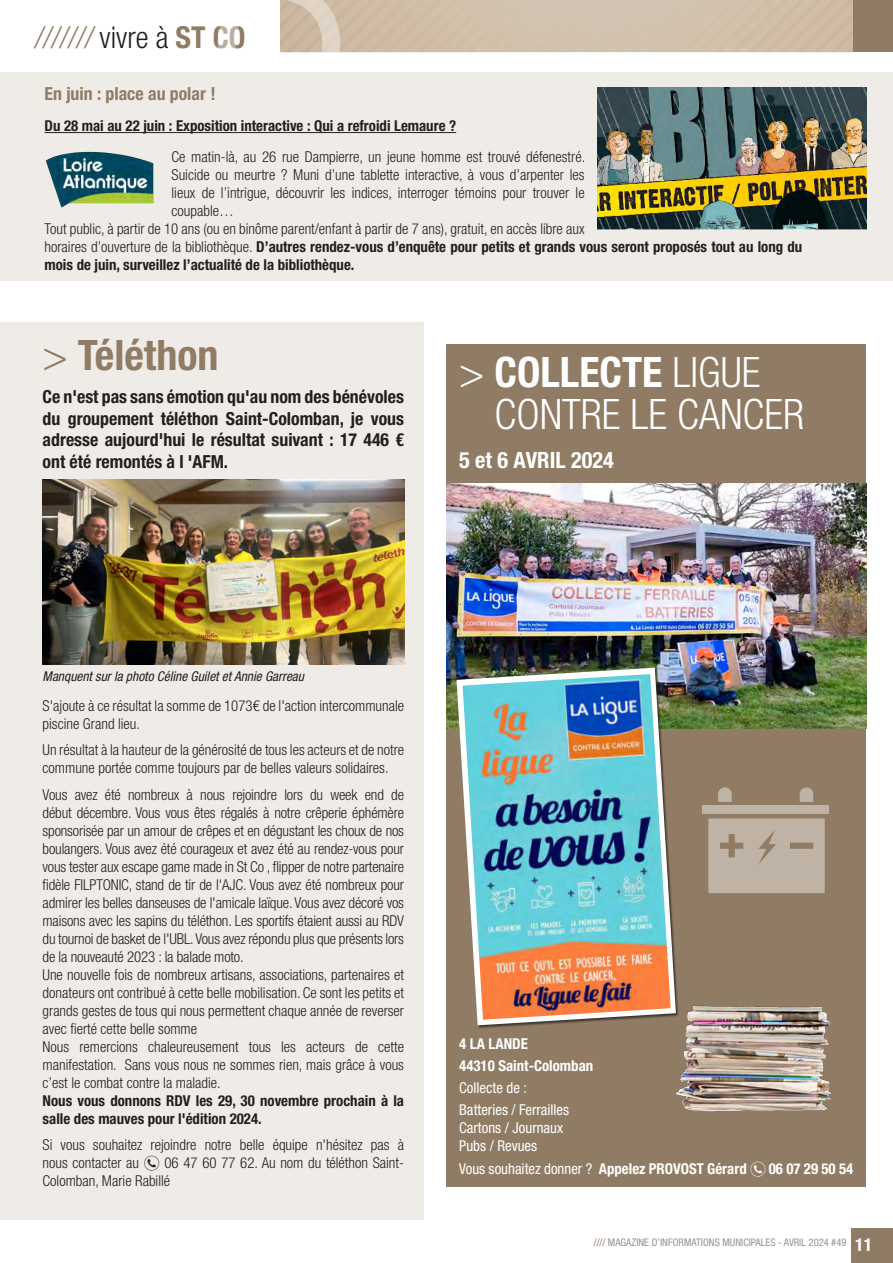
<style>
.page{position:relative;width:893px;height:1263px;background:#fff}
.page>*{position:absolute;margin:0;border:0;box-sizing:border-box;transform-origin:0 0}
.t1{font:300 condensed 42px/42px "Helvetica Neue LT Std";color:#fff}
.t2{font:700 condensed 42px "Helvetica Neue LT Std";color:#907c64}
.t3{font:300 condensed 30px "Helvetica Neue LT Std";color:#907c64}
.ITALIQUE{font:700 condensed 22.5px "Helvetica Neue LT Std";color:#fff}
.ITALIQUE-2{font:700 condensed 18px/21.6px "Helvetica Neue LT Std";color:#231f20;text-align:justify}
.ITALIQUE-3{font:700 condensed 18px "Helvetica Neue LT Std";color:#907c64}
.t4{font:700 condensed 18px "Helvetica Neue";color:#fff}
.ITALIQUE-4{font:300 condensed 15px/18px "Helvetica Neue LT Std";color:#231f20;text-align:justify}
.ITALIQUE-5{font:700 condensed 15px/18px "Helvetica Neue LT Std";color:#231f20}
.ITALIQUE-6{font:700 condensed 15px "Helvetica Neue LT Std";color:#fff}
.ITALIQUE-7{font:condensed 15px "Helvetica Neue LT Std";color:#fff}
.ITALIQUE-8{font:italic condensed 13.5px "Helvetica Neue LT Std";color:#231f20}
.t5{font:condensed 10.5px "Helvetica Neue LT Std";color:#939598}
.s1{color:#231f20}
.s2{font-family:"Helvetica Neue";font-weight:700}
.s3{font-weight:300}
.s4{font-weight:700}
.s5{font-family:"typeecon";font-weight:400;font-stretch:normal}
.s6{font-weight:400}
.s7{color:#907c64}
</style>
<div class="page">
<div style="left:851px;top:1228px;width:42px;height:35px;background:#907c64"></div>
<div style="left:280px;top:0;width:613px;height:52px;background:#907c64"></div>
<img style="left:340px;top:0;width:512px;height:52px">
<svg style="left:218px;top:0;width:122px;height:73px"></svg>
<div style="left:0;top:322px;width:423px;height:898px;background:#efece8"></div>
<div style="left:0;top:73px;width:893px;height:208px;background:#efece8"></div>
<hr style="left:45px;top:132px;width:411px;height:1px;background:#231f20">
<img style="left:597px;top:87px;width:270px;height:142px">
<img style="left:45px;top:151px;width:109px;height:57px">
<div style="left:446px;top:344px;width:420px;height:842px;background:#907c64"></div>
<svg style="left:708px;top:818px;width:117px;height:75px;background:#bbaea0"></svg>
<div style="left:702px;top:805px;width:127px;height:9px;background:#bfb3a5"></div>
<svg style="left:718px;top:787px;width:14px;height:15px"></svg>
<svg style="left:800px;top:787px;width:13px;height:15px"></svg>
<img style="left:676px;top:1005px;width:155px;height:107px">
<img style="left:43px;top:479px;width:361px;height:186px">
<img style="left:446px;top:483px;width:420px;height:246px">
<div style="left:456px;top:667px;width:223px;height:361px;background:#231f20;opacity:.75"></div>
<img style="left:456px;top:668px;width:220px;height:357px">
<img style="left:463px;top:674px;width:208px;height:346px">
<h2 class="t3" style="left:34px;top:20px;width:213px">///////<span class="s1">vivre à</span> <span class="s2">ST CO</span></h2>
<p class="ITALIQUE-3" style="left:45px;top:83px;width:173px">En juin : place au polar !</p>
<p class="ITALIQUE-5" style="left:45px;top:117px;width:413px">Du 28 mai au 22 juin : Exposition interactive : Qui a refroidi Lemaure ?</p>
<p class="ITALIQUE-4" style="left:172px;top:147px;width:415px">Ce matin-là, au 26 rue Dampierre, un jeune homme est trouvé défenestré.<br>Suicide ou meurtre ? Muni d’une tablette interactive, à vous d’arpenter les lieux de l’intrigue, découvrir les indices, interroger témoins pour trouver le coupable…</p>
<p class="ITALIQUE-5" style="left:45px;top:219px;width:759px"><span class="s3">Tout public, à partir de 10 ans (ou en binôme parent/enfant à partir de 7 ans), gratuit, en accès libre aux<br>horaires d’ouverture de la bibliothèque.</span> D’autres rendez-vous d’enquête pour petits et grands vous seront proposés tout au long du mois de juin, surveillez l’actualité de la bibliothèque.</p>
<p class="t2" style="left:43px;top:329px;width:177px"><span class="s3">&gt;</span> Téléthon</p>
<p class="ITALIQUE-2" style="left:43px;top:386px;width:363px">Ce n'est pas sans émotion qu'au nom des bénévoles du groupement téléthon Saint-Colomban, je vous adresse aujourd'hui le résultat suivant : 17 446 € ont été remontés à l 'AFM.</p>
<p class="t1" style="left:494px;top:350px;width:311px;text-indent:-35px">&gt; <span class="s4">COLLECTE</span> LIGUE<br>CONTRE LE CANCER</p>
<p class="ITALIQUE" style="left:459px;top:447px;width:156px">5 et 6 AVRIL 2024</p>
<p class="ITALIQUE-8" style="left:43px;top:668px;width:263px">Manquent sur la photo Céline Guilet et Annie Garreau</p>
<p class="ITALIQUE-4" style="left:43px;top:696px;width:363px">S'ajoute à ce résultat la somme de 1073€ de l'action intercommunale piscine Grand lieu.</p>
<p class="ITALIQUE-4" style="left:43px;top:741px;width:363px">Un résultat à la hauteur de la générosité de tous les acteurs et de notre commune portée comme toujours par de belles valeurs solidaires.</p>
<p class="ITALIQUE-4" style="left:43px;top:785px;width:363px">Vous avez été nombreux à nous rejoindre lors du week end de début décembre. Vous vous êtes régalés à notre crêperie éphémère sponsorisée par un amour de crêpes et en dégustant les choux de nos boulangers. Vous avez été courageux et avez été au rendez-vous pour vous tester aux escape game made in St Co , flipper de notre partenaire fidèle FILPTONIC, stand de tir de l'AJC. Vous avez été nombreux pour admirer les belles danseuses de l'amicale laïque. Vous avez décoré vos maisons avec les sapins du téléthon. Les sportifs étaient aussi au RDV du tournoi de basket de l'UBL. Vous avez répondu plus que présents lors de la nouveauté 2023 : la balade moto.</p>
<p class="ITALIQUE-4" style="left:43px;top:965px;width:363px">Une nouvelle fois de nombreux artisans, associations, partenaires et donateurs ont contribué à cette belle mobilisation. Ce sont les petits et grands gestes de tous qui nous permettent chaque année de reverser avec fierté cette belle somme</p>
<p class="ITALIQUE-4" style="left:43px;top:1037px;width:363px">Nous remercions chaleureusement tous les acteurs de cette manifestation. Sans vous nous ne sommes rien, mais grâce à vous c’est le combat contre la maladie.</p>
<p class="ITALIQUE-5" style="left:43px;top:1091px;width:363px">Nous vous donnons RDV les 29, 30 novembre prochain à la salle des mauves pour l'édition 2024.</p>
<p class="ITALIQUE-4" style="left:43px;top:1136px;width:363px">Si vous souhaitez rejoindre notre belle équipe n'hésitez pas à nous contacter au <span class="s5">n</span> 06 47 60 77 62. Au nom du téléthon Saint-Colomban, Marie Rabillé</p>
<p class="ITALIQUE-6" style="left:459px;top:1034px;width:70px">4 LA LANDE</p>
<p class="ITALIQUE-6" style="left:459px;top:1056px;width:135px">44310 Saint-Colomban</p>
<p class="ITALIQUE-7" style="left:459px;top:1079px;width:69px">Collecte de :</p>
<p class="ITALIQUE-7" style="left:459px;top:1101px;width:111px">Batteries / Ferrailles</p>
<p class="ITALIQUE-7" style="left:459px;top:1119px;width:105px">Cartons / Journaux</p>
<p class="ITALIQUE-7" style="left:459px;top:1137px;width:80px">Pubs / Revues</p>
<p class="ITALIQUE-6" style="left:459px;top:1159px;width:396px"><span class="s6">Vous souhaitez donner ?</span> Appelez PROVOST Gérard <span class="s5">n</span> 06 07 29 50 54</p>
<p class="t5" style="left:594px;top:1236px;width:254px"><span class="s7">////</span> MAGAZINE D’INFORMATIONS MUNICIPALES - AVRIL 2024 #49</p>
<p class="t4" style="left:855px;top:1229px;width:19px">11</p>
</div>
